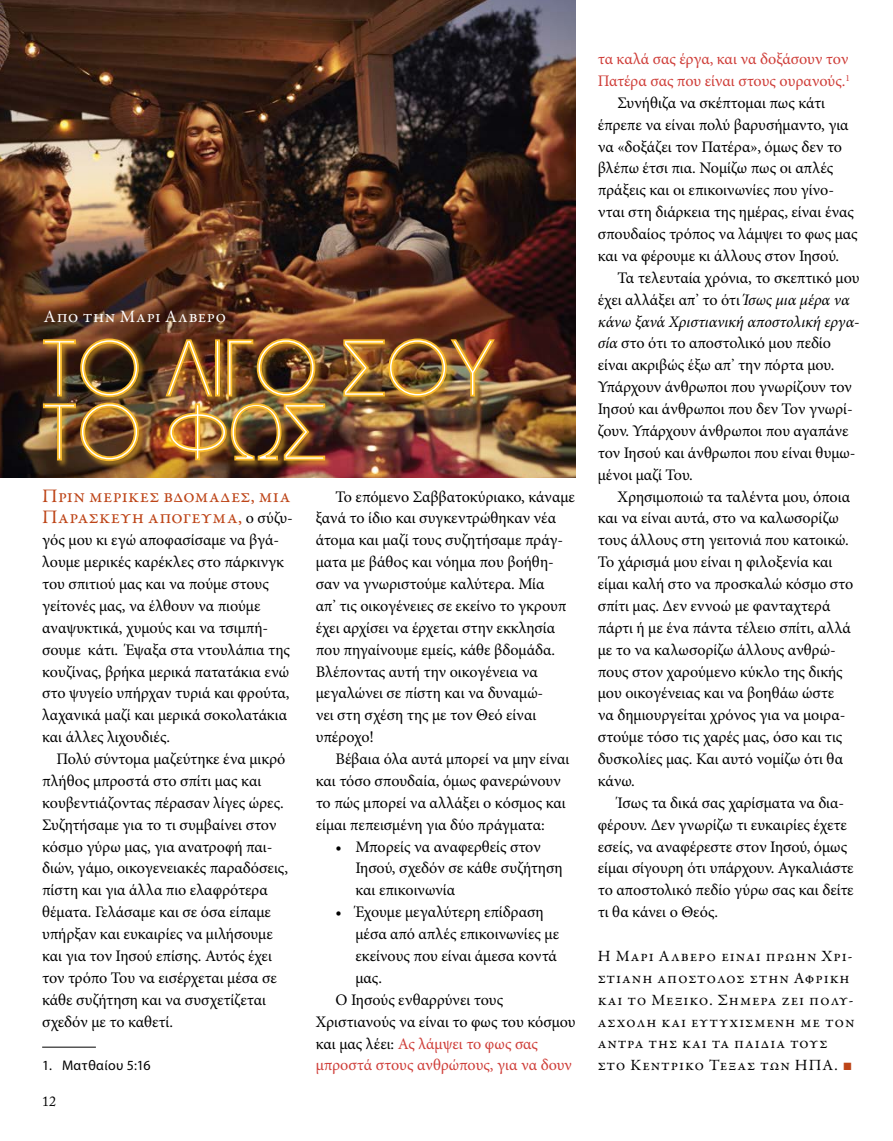
<style>
.page{position:relative;width:893px;height:1141px;background:#fff}
.page>*{position:absolute;margin:0;border:0;box-sizing:border-box;transform-origin:0 0}
.t1{font:70.88px/64px "Caviar Dreams";color:#fff}
.t2{font:19.25px/21.9px "Garamond Premr Pro";letter-spacing:.015em;color:#bd4417}
.t3{font:17.5px "Garamond Premr Pro";letter-spacing:.04em;color:#fff}
.t4{font:16.1px/21.9px "Minion Pro";letter-spacing:-.005em;color:#000}
.t5{font:16.1px "Minion Pro";letter-spacing:-.005em;color:#cf3e39}
.t6{font:italic 16.1px "Minion Pro";letter-spacing:-.01em;color:#000}
.t7{font:15.75px/21.9px "Garamond Premr Pro";letter-spacing:.06em;color:#000}
.t8{font:14px "Myriad Pro";letter-spacing:.03em;color:#000}
.t9{font:14px "Adobe Caslon Pro";color:#000}
.s1{font-style:italic}
.s2{font-family:"Minion Pro";font-size:16.1px;color:#000}
.s3{color:#000}
.s4{font-family:"Arial";color:#bd4417}
</style>
<div class="page">
<img style="left:0;top:0;width:575px;height:478px">
<div style="left:42px;top:337px;width:460px;height:133px;background:#fcbe2c;opacity:.63"></div>
<img style="left:342px;top:338px;width:154px;height:60px">
<img style="left:42px;top:338px;width:98px;height:124px">
<img style="left:164px;top:338px;width:162px;height:123px">
<hr style="left:42px;top:1047px;width:54px;height:1px;background:#000">
<p class="t5" style="left:598px;top:48px;width:252px">τα καλά σας έργα, και να δοξάσουν τον</p>
<p class="t5" style="left:598px;top:70px;width:254px">Πατέρα σας που είναι στους ουρανούς.<sup>1</sup></p>
<p class="t4" style="left:618px;top:92px;width:209px">Συνήθιζα να σκέπτομαι πως κάτι</p>
<p class="t4" style="left:598px;top:114px;width:252px">έπρεπε να είναι πολύ βαρυσήμαντο, για</p>
<p class="t4" style="left:598px;top:136px;width:246px">να «δοξάζει τον Πατέρα», όμως δεν το</p>
<p class="t4" style="left:598px;top:157px;width:237px">βλέπω έτσι πια. Νομίζω πως οι απλές</p>
<p class="t4" style="left:598px;top:179px;width:238px">πράξεις και οι επικοινωνίες που γίνο-</p>
<p class="t4" style="left:598px;top:201px;width:258px">νται στη διάρκεια της ημέρας, είναι ένας</p>
<p class="t4" style="left:598px;top:223px;width:261px">σπουδαίος τρόπος να λάμψει το φως μας</p>
<p class="t4" style="left:598px;top:245px;width:243px">και να φέρουμε κι άλλους στον Ιησού.</p>
<p class="t4" style="left:618px;top:267px;width:243px">Τα τελευταία χρόνια, το σκεπτικό μου</p>
<p class="t4" style="left:598px;top:289px;width:253px">έχει αλλάξει απ’ το ότι <span class="s1">Ίσως μια μέρα να</span></p>
<p class="t6" style="left:598px;top:310px;width:263px">κάνω ξανά Χριστιανική αποστολική εργα-</p>
<p class="t4" style="left:598px;top:332px;width:235px"><span class="s1">σία</span> στο ότι το αποστολικό μου πεδίο</p>
<p class="t4" style="left:598px;top:354px;width:238px">είναι ακριβώς έξω απ’ την πόρτα μου.</p>
<p class="t4" style="left:598px;top:376px;width:256px">Υπάρχουν άνθρωποι που γνωρίζουν τον</p>
<p class="t4" style="left:598px;top:398px;width:256px">Ιησού και άνθρωποι που δεν Τον γνωρί-</p>
<p class="t4" style="left:598px;top:420px;width:252px">ζουν. Υπάρχουν άνθρωποι που αγαπάνε</p>
<p class="t4" style="left:598px;top:442px;width:259px">τον Ιησού και άνθρωποι που είναι θυμω-</p>
<p class="t4" style="left:598px;top:464px;width:97px">μένοι μαζί Του.</p>
<p class="t4" style="left:618px;top:486px;width:234px">Χρησιμοποιώ τα ταλέντα μου, όποια</p>
<p class="t4" style="left:598px;top:507px;width:242px">και να είναι αυτά, στο να καλωσορίζω</p>
<p class="t4" style="left:598px;top:529px;width:252px">τους άλλους στη γειτονιά που κατοικώ.</p>
<p class="t4" style="left:598px;top:551px;width:236px">Το χάρισμά μου είναι η φιλοξενία και</p>
<p class="t4" style="left:598px;top:573px;width:257px">είμαι καλή στο να προσκαλώ κόσμο στο</p>
<p class="t4" style="left:598px;top:595px;width:234px">σπίτι μας. Δεν εννοώ με φανταχτερά</p>
<p class="t4" style="left:598px;top:617px;width:255px">πάρτι ή με ένα πάντα τέλειο σπίτι, αλλά</p>
<p class="t4" style="left:598px;top:639px;width:239px">με το να καλωσορίζω άλλους ανθρώ-</p>
<p class="t4" style="left:598px;top:661px;width:246px">πους στον χαρούμενο κύκλο της δικής</p>
<p class="t4" style="left:598px;top:682px;width:238px">μου οικογένειας και να βοηθάω ώστε</p>
<p class="t4" style="left:598px;top:704px;width:249px">να δημιουργείται χρόνος για να μοιρα-</p>
<p class="t4" style="left:598px;top:726px;width:246px">στούμε τόσο τις χαρές μας, όσο και τις</p>
<p class="t4" style="left:598px;top:748px;width:247px">δυσκολίες μας. Και αυτό νομίζω ότι θα</p>
<p class="t4" style="left:598px;top:770px;width:39px">κάνω.</p>
<p class="t4" style="left:618px;top:792px;width:228px">Ίσως τα δικά σας χαρίσματα να δια-</p>
<p class="t4" style="left:598px;top:814px;width:251px">φέρουν. Δεν γνωρίζω τι ευκαιρίες έχετε</p>
<p class="t4" style="left:598px;top:836px;width:251px">εσείς, να αναφέρεστε στον Ιησού, όμως</p>
<p class="t4" style="left:598px;top:857px;width:257px">είμαι σίγουρη ότι υπάρχουν. Αγκαλιάστε</p>
<p class="t4" style="left:598px;top:879px;width:257px">το αποστολικό πεδίο γύρω σας και δείτε</p>
<p class="t4" style="left:598px;top:901px;width:122px">τι θα κάνει ο Θεός.</p>
<p class="t7" style="left:598px;top:945px;width:258px">Η Μαρί Αλβέρο είναι πρώην Χρι&shy;στιανή απόστολος στην Αφρική και το Μεξικό. Σήμερα ζει πολυ&shy;άσχολη και ευτυχισμένη με τον άντρα της και τα παιδιά τους</p>
<p class="t3" style="left:44px;top:306px;width:184px">Από την Μαρί Αλβέρο</p>
<h1 class="t1" style="left:42px;top:335px;width:454px">ΤΟ ΛΊΓΟ ΣΟΥ<br>ΤΟ ΦΩΣ</h1>
<p class="t2" style="left:42px;top:485px;width:252px">Πριν μερικές βδομάδες, μια<br>Παρασκευή απόγευμα, <span class="s2">ο σύζυ-</span></p>
<p class="t4" style="left:42px;top:529px;width:249px">γός μου κι εγώ αποφασίσαμε να βγά&shy;λουμε μερικές καρέκλες στο πάρκινγκ του σπιτιού μας και να πούμε στους γείτονές μας, να έλθουν να πιούμε αναψυκτικά, χυμούς και να τσιμπή&shy;σουμε κάτι. Έψαξα στα ντουλάπια της κουζίνας, βρήκα μερικά πατατάκια ενώ στο ψυγείο υπήρχαν τυριά και φρούτα, λαχανικά μαζί και μερικά σοκολατάκια και άλλες λιχουδιές.</p>
<p class="t4" style="left:42px;top:748px;width:247px;text-indent:14px">Πολύ σύντομα μαζεύτηκε ένα μικρό πλήθος μπροστά στο σπίτι μας και κουβεντιάζοντας πέρασαν λίγες ώρες.<br>Συζητήσαμε για το τι συμβαίνει στον κόσμο γύρω μας, για ανατροφή παι&shy;διών, γάμο, οικογενειακές παραδόσεις, πίστη και για άλλα πιο ελαφρότερα θέματα. Γελάσαμε και σε όσα είπαμε υπήρξαν και ευκαιρίες να μιλήσουμε και για τον Ιησού επίσης. Αυτός έχει τον τρόπο Του να εισέρχεται μέσα σε κάθε συζήτηση και να συσχετίζεται σχεδόν με το καθετί.</p>
<p class="t4" style="left:316px;top:486px;width:261px;text-indent:20px">Το επόμενο Σαββατοκύριακο, κάναμε ξανά το ίδιο και συγκεντρώθηκαν νέα άτομα και μαζί τους συζητήσαμε πράγ&shy;ματα με βάθος και νόημα που βοήθη&shy;σαν να γνωριστούμε καλύτερα. Μία<br>απ’ τις οικογένειες σε εκείνο το γκρουπ έχει αρχίσει να έρχεται στην εκκλησία που πηγαίνουμε εμείς, κάθε βδομάδα.<br>Βλέποντας αυτή την οικογένεια να μεγαλώνει σε πίστη και να δυναμώ-<br>νει στη σχέση της με τον Θεό είναι υπέροχο!</p>
<p class="t4" style="left:316px;top:748px;width:255px;text-indent:20px">Βέβαια όλα αυτά μπορεί να μην είναι και τόσο σπουδαία, όμως φανερώνουν το πώς μπορεί να αλλάξει ο κόσμος και είμαι πεπεισμένη για δύο πράγματα:</p>
<p class="t4" style="left:355px;top:836px;width:209px;text-indent:-20px">• Μπορείς να αναφερθείς στον<br>Ιησού, σχεδόν σε κάθε συζήτηση και επικοινωνία</p>
<p class="t4" style="left:336px;top:901px;width:210px">• Έχουμε μεγαλύτερη επίδραση</p>
<p class="t4" style="left:355px;top:923px;width:205px">μέσα από απλές επικοινωνίες με</p>
<p class="t4" style="left:355px;top:945px;width:203px">εκείνους που είναι άμεσα κοντά</p>
<p class="t4" style="left:355px;top:967px;width:28px">μας.</p>
<p class="t4" style="left:336px;top:989px;width:169px">Ο Ιησούς ενθαρρύνει τους</p>
<p class="t4" style="left:316px;top:1011px;width:261px">Χριστιανούς να είναι το φως του κόσμου</p>
<p class="t5" style="left:316px;top:1033px;width:224px"><span class="s3">και μας λέει:</span> Ας λάμψει το φως σας</p>
<p class="t5" style="left:316px;top:1054px;width:258px">μπροστά στους ανθρώπους, για να δουν</p>
<p class="t8" style="left:42px;top:1057px;width:110px">1. Ματθαίου 5:16</p>
<p class="t7" style="left:598px;top:1055px;width:256px">στο Κεντρικό Τέξας των ΗΠΑ. <span class="s4">■</span></p>
<p class="t9" style="left:42px;top:1093px;width:15px">12</p>
</div>
